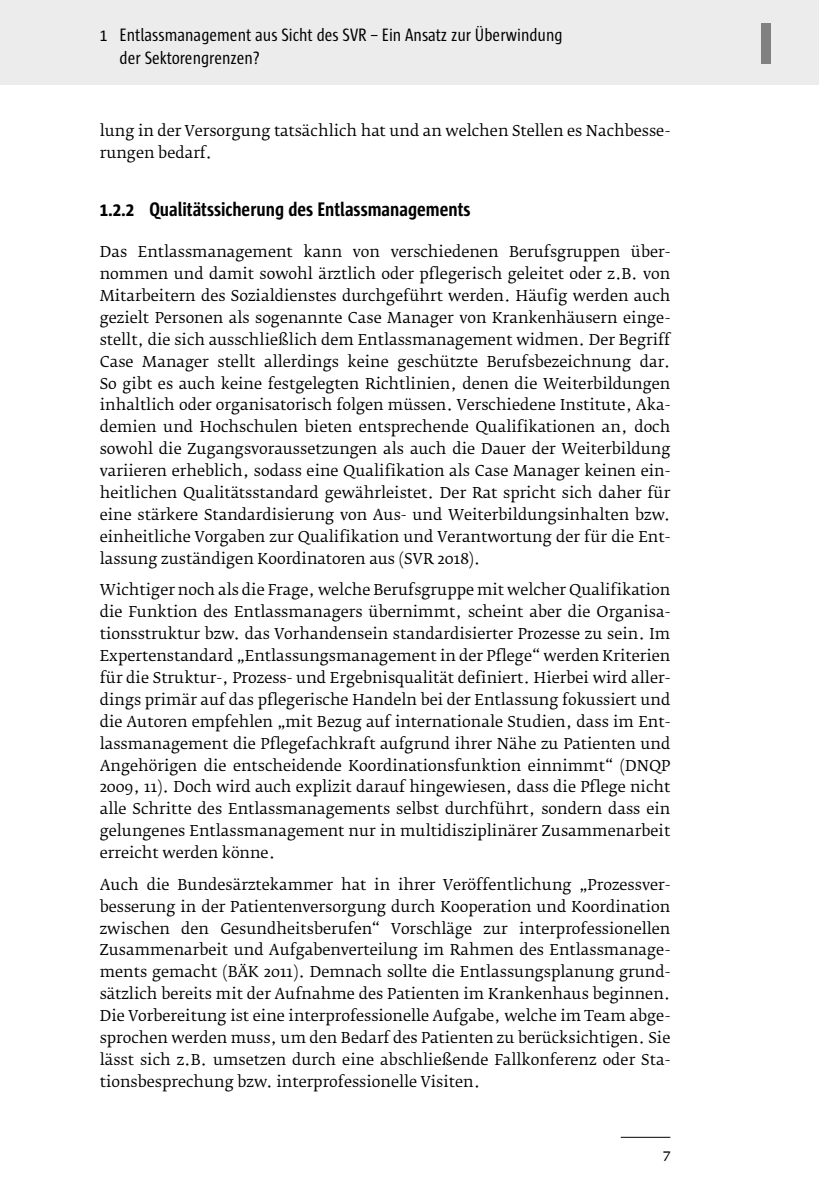
<style>
.page{position:relative;width:819px;height:1191px;background:#fff}
.page>*{position:absolute;margin:0;border:0;box-sizing:border-box;transform-origin:0 0}
.t1{font:800 59.5px "Sun Cd";color:#818181}
.MWV-H3{font:700 20.12px "Sun Cd";color:#000}
.t2{font:18.38px/22.1px "Sun Cd";color:#000}
.t3{font:15.75px "Fedra Serif B Pro";color:#000}
.MWV-Grundtext{font:14.88px/21.9px "Fedra Serif B Pro";color:#000;text-align:justify}
</style>
<div class="page">
<div style="left:1px;top:0;width:818px;height:85px;background:#ececec"></div>
<hr style="left:0;top:0;width:1px;height:85px;background:#ececec">
<hr style="left:621px;top:1137px;width:49px;height:1px;background:#000">
<p class="t2" style="left:120px;top:24px;width:444px;text-indent:-20px">1 Entlassmanagement aus Sicht des SVR – Ein Ansatz zur Überwindung der Sektorengrenzen?</p>
<p class="MWV-Grundtext" style="left:100px;top:120px;width:572px">lung in der Versorgung tatsächlich hat und an welchen Stellen es Nachbesse&shy;rungen bedarf.</p>
<p class="MWV-H3" style="left:100px;top:198px;width:372px">1.2.2 Qualitätssicherung des Entlassmanagements</p>
<p class="MWV-Grundtext" style="left:100px;top:241px;width:572px">Das Entlassmanagement kann von verschiedenen Berufsgruppen über&shy;nommen und damit sowohl ärztlich oder pflegerisch geleitet oder z.B. von Mitarbeitern des Sozialdienstes durchgeführt werden. Häufig werden auch gezielt Personen als sogenannte Case Manager von Krankenhäusern einge&shy;stellt, die sich ausschließlich dem Entlassmanagement widmen. Der Begriff Case Manager stellt allerdings keine geschützte Berufsbezeichnung dar.<br>So gibt es auch keine festgelegten Richtlinien, denen die Weiterbildungen inhaltlich oder organisatorisch folgen müssen. Verschiedene Institute, Aka&shy;demien und Hochschulen bieten entsprechende Qualifikationen an, doch sowohl die Zugangsvoraussetzungen als auch die Dauer der Weiterbildung variieren erheblich, sodass eine Qualifikation als Case Manager keinen ein&shy;heitlichen Qualitätsstandard gewährleistet. Der Rat spricht sich daher für eine stärkere Standardisierung von Aus- und Weiterbildungsinhalten bzw. einheitliche Vorgaben zur Qualifikation und Verantwortung der für die Ent&shy;lassung zuständigen Koordinatoren aus (SVR 2018).</p>
<p class="MWV-Grundtext" style="left:100px;top:579px;width:572px">Wichtiger noch als die Frage, welche Berufsgruppe mit welcher Qualifikation die Funktion des Entlassmanagers übernimmt, scheint aber die Organisa&shy;tionsstruktur bzw. das Vorhandensein standardisierter Prozesse zu sein. Im Expertenstandard „Entlassungsmanagement in der Pflege“ werden Kriterien für die Struktur‑, Prozess- und Ergebnisqualität definiert. Hierbei wird aller&shy;dings primär auf das pflegerische Handeln bei der Entlassung fokussiert und die Autoren empfehlen „mit Bezug auf internationale Studien, dass im Ent&shy;lassmanagement die Pflegefachkraft aufgrund ihrer Nähe zu Patienten und Angehörigen die entscheidende Koordinationsfunktion einnimmt“ (DNQP 2009, 11). Doch wird auch explizit darauf hingewiesen, dass die Pflege nicht alle Schritte des Entlassmanagements selbst durchführt, sondern dass ein gelungenes Entlassmanagement nur in multidisziplinärer Zusammenarbeit erreicht werden könne.</p>
<p class="MWV-Grundtext" style="left:100px;top:873px;width:572px">Auch die Bundesärztekammer hat in ihrer Veröffentlichung „Prozessver&shy;besserung in der Patientenversorgung durch Kooperation und Koordination zwischen den Gesundheitsberufen“ Vorschläge zur interprofessionellen Zusammenarbeit und Aufgabenverteilung im Rahmen des Entlassmanage&shy;ments gemacht (BÄK 2011). Demnach sollte die Entlassungsplanung grund&shy;sätzlich bereits mit der Aufnahme des Patienten im Krankenhaus beginnen.<br>Die Vorbereitung ist eine interprofessionelle Aufgabe, welche im Team abge&shy;sprochen werden muss, um den Bedarf des Patienten zu berücksichtigen. Sie lässt sich z.B. umsetzen durch eine abschließende Fallkonferenz oder Sta&shy;tionsbesprechung bzw. interprofessionelle Visiten.</p>
<p class="t3" style="left:663px;top:1145px;width:9px">7</p>
<h1 class="t1" style="left:758px;top:11px;width:17px">I</h1>
</div>
